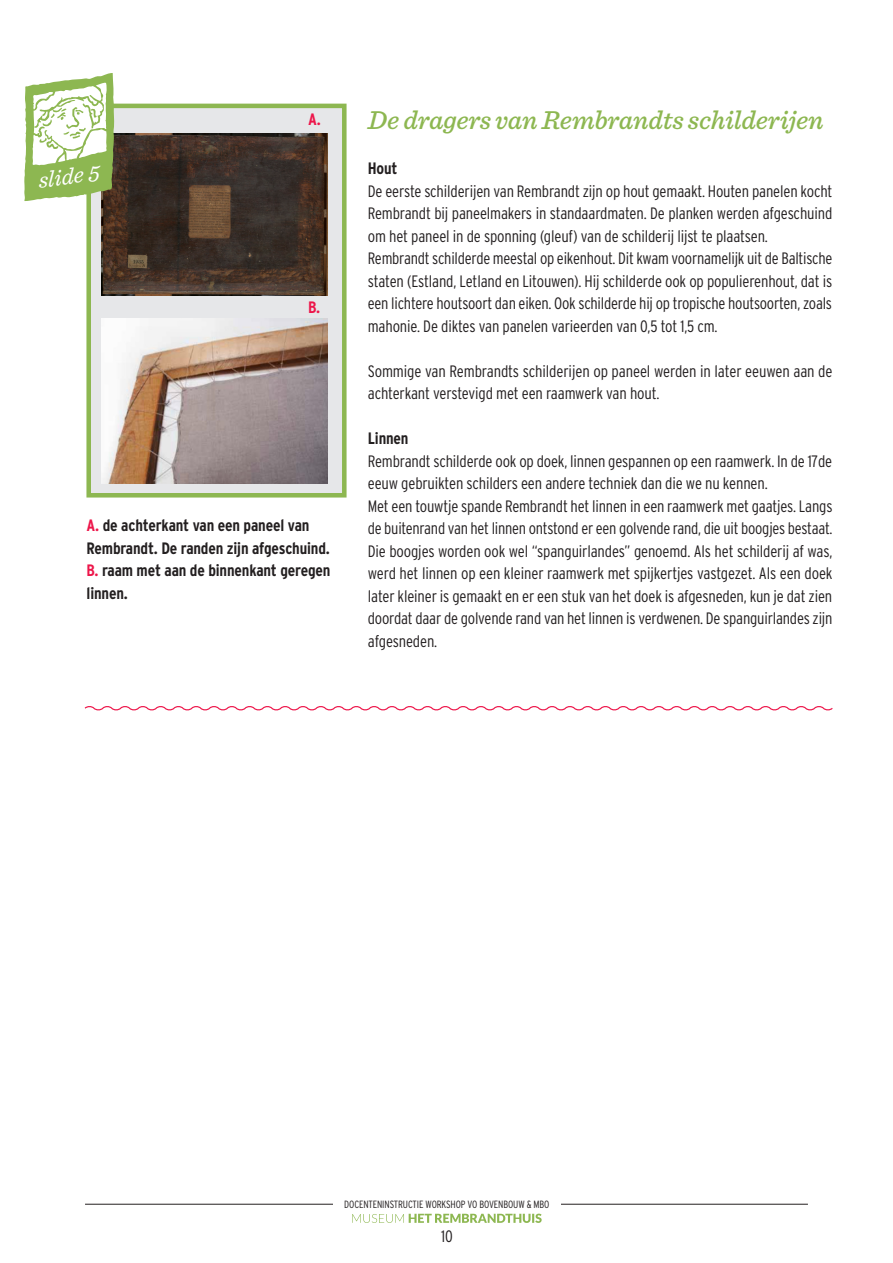
<style>
.page{position:relative;width:893px;height:1263px;background:#fff}
.page>*{position:absolute;margin:0;border:0;box-sizing:border-box;transform-origin:0 0}
.slide-kop{font:italic 500 27px "Sentinel";letter-spacing:-.01em;color:#8db751}
.platte_tekst{font:italic 23.4px "Sentinel";color:#fff}
.platte_tekst-2{font:300 condensed 16.5px/22.5px "Interstate";letter-spacing:-.01em;color:#231f20;text-align:justify}
.platte_tekst-3{font:700 condensed 16.5px/22.5px "Interstate";letter-spacing:-.01em;color:#231f20}
.platte_tekst-4{font:700 condensed 16.5px "Interstate";color:#ed164a}
.t1{font:300 condensed 10.5px "Interstate";letter-spacing:-.01em;color:#231f20}
.s1{color:#ed164a}
</style>
<div class="page">
<hr style="left:85px;top:1204px;width:723px;height:1px;background:#231f20">
<div style="left:333px;top:1199px;width:227px;height:54px;background:#fff"></div>
<svg style="left:352px;top:1213px;width:190px;height:10px"></svg>
<svg style="left:84px;top:706px;width:749px;height:5px"></svg>
<div style="left:86px;top:104px;width:261px;height:393px;background:#e6e7e9;border:5px solid #8db751"></div>
<img style="left:101px;top:133px;width:226px;height:162px">
<svg style="left:24px;top:73px;width:91px;height:128px"></svg>
<img style="left:101px;top:318px;width:226px;height:165px">
<p class="platte_tekst" style="left:36px;top:163px;width:63px;rotate:-7deg">slide 5</p>
<p class="platte_tekst-4" style="left:308px;top:110px;width:14px">A.</p>
<p class="platte_tekst-4" style="left:308px;top:298px;width:14px">B.</p>
<p class="platte_tekst-3" style="left:87px;top:514px;width:245px"><span class="s1">A.</span> de achterkant van een paneel van<br>Rembrandt. De randen zijn afgeschuind.</p>
<p class="platte_tekst-3" style="left:87px;top:559px;width:245px"><span class="s1">B.</span> raam met aan de binnenkant geregen linnen.</p>
<p class="slide-kop" style="left:368px;top:100px;width:457px">De dragers van Rembrandts schilderijen</p>
<p class="platte_tekst-3" style="left:368px;top:157px;width:31px">Hout</p>
<p class="platte_tekst-2" style="left:368px;top:179px;width:466px">De eerste schilderijen van Rembrandt zijn op hout gemaakt. Houten panelen kocht Rembrandt bij paneelmakers in standaardmaten. De planken werden afgeschuind om het paneel in de sponning (gleuf) van de schilderij lijst te plaatsen.</p>
<p class="platte_tekst-2" style="left:368px;top:247px;width:466px">Rembrandt schilderde meestal op eikenhout. Dit kwam voornamelijk uit de Baltische staten (Estland, Letland en Litouwen). Hij schilderde ook op populierenhout, dat is een lichtere houtsoort dan eiken. Ook schilderde hij op tropische houtsoorten, zoals mahonie. De diktes van panelen varieerden van 0,5 tot 1,5 cm.</p>
<p class="platte_tekst-2" style="left:368px;top:359px;width:466px">Sommige van Rembrandts schilderijen op paneel werden in later eeuwen aan de achterkant verstevigd met een raamwerk van hout.</p>
<p class="platte_tekst-3" style="left:368px;top:427px;width:42px">Linnen</p>
<p class="platte_tekst-2" style="left:368px;top:449px;width:466px">Rembrandt schilderde ook op doek, linnen gespannen op een raamwerk. In de 17de eeuw gebruikten schilders een andere techniek dan die we nu kennen.</p>
<p class="platte_tekst-2" style="left:368px;top:494px;width:466px">Met een touwtje spande Rembrandt het linnen in een raamwerk met gaatjes. Langs de buitenrand van het linnen ontstond er een golvende rand, die uit boogjes bestaat.<br>Die boogjes worden ook wel “spanguirlandes” genoemd. Als het schilderij af was, werd het linnen op een kleiner raamwerk met spijkertjes vastgezet. Als een doek later kleiner is gemaakt en er een stuk van het doek is afgesneden, kun je dat zien doordat daar de golvende rand van het linnen is verdwenen. De spanguirlandes zijn afgesneden.</p>
<p class="t1" style="left:344px;top:1198px;width:207px">DOCENTENINSTRUCTIE WORKSHOP VO BOVENBOUW &amp; MBO</p>
<p class="platte_tekst-2" style="left:441px;top:1225px;width:13px">10</p>
</div>
